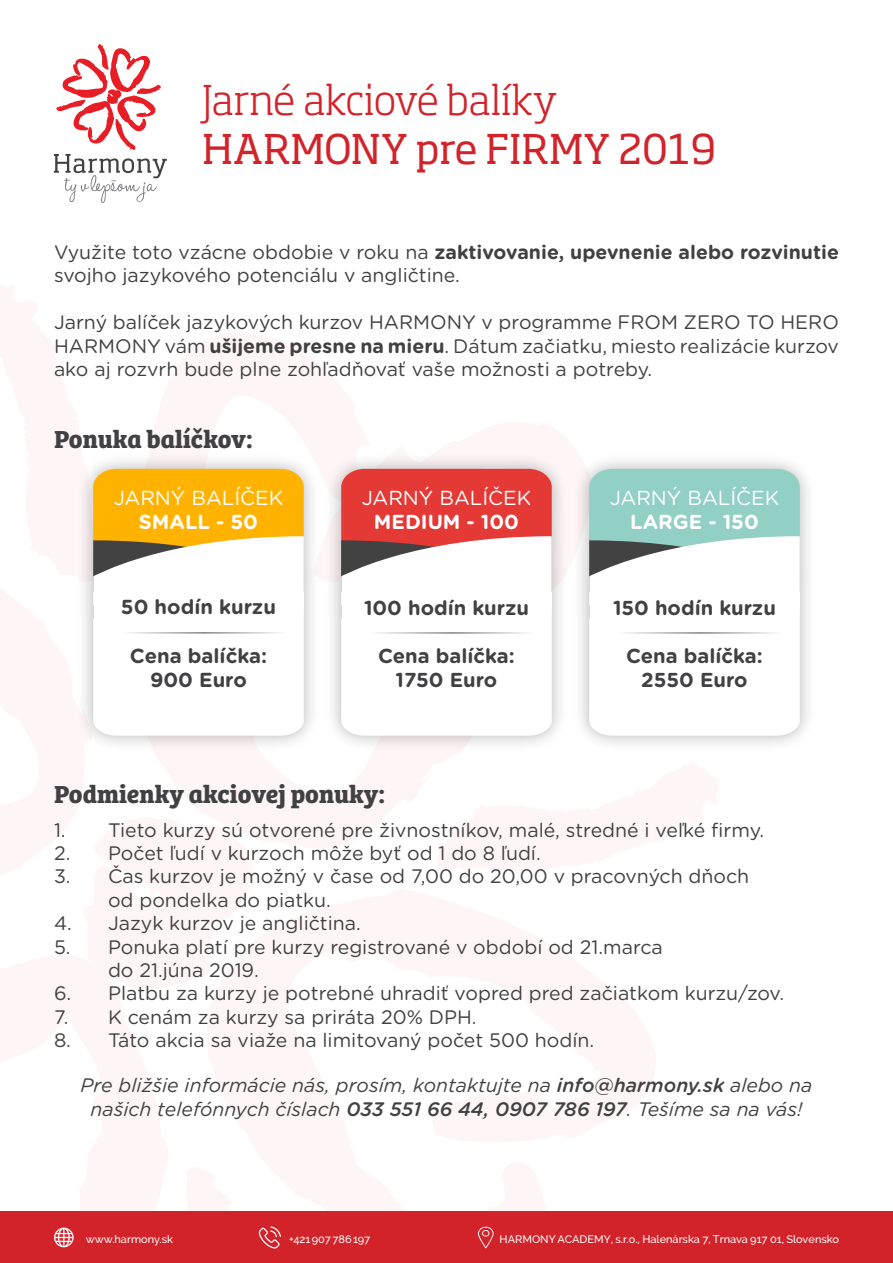
<style>
.page{position:relative;width:893px;height:1263px;background:#fff}
.page>*{position:absolute;margin:0;border:0;box-sizing:border-box;transform-origin:0 0}
.t1{font:40.5px "Soho Std";color:#d2232a}
.t2{font:300 40.5px "Soho Std";color:#d2232a}
.t3{font:700 25.5px "Bree Serif";color:#414042}
.t4{font:700 20.25px/24.2px "Gotham Rounded";color:#414042;text-align:center}
.t5{font:20.25px "Gotham Rounded";color:#fff}
.t6{font:700 20.25px "Gotham Rounded";color:#fff}
.t7{font:19.5px/23.4px "Gotham Rounded";color:#414042}
.t8{font:italic 19.5px/23.4px "Gotham Rounded";color:#414042;text-align:center}
.t9{font:500 10.95px "Raleway";color:#fff}
.s1{font-weight:700}
.s2{font-weight:500}
</style>
<div class="page">
<div style="left:0;top:1212px;width:893px;height:51px;background:#d2232a"></div>
<svg style="left:478px;top:1227px;width:16px;height:21px"></svg>
<svg style="left:181px;top:1211px;width:241px;height:38px"></svg>
<svg style="left:54px;top:1228px;width:20px;height:19px"></svg>
<div style="left:76px;top:452px;width:245px;height:301px;background:#000;opacity:.3"></div>
<svg style="left:76px;top:452px;width:228px;height:301px"></svg>
<hr style="left:100px;top:632px;width:206px;height:1px;background:#424242">
<div style="left:324px;top:452px;width:245px;height:301px;background:#000;opacity:.3"></div>
<svg style="left:341px;top:469px;width:211px;height:267px"></svg>
<hr style="left:348px;top:632px;width:206px;height:1px;background:#424242">
<div style="left:572px;top:452px;width:245px;height:301px;background:#000;opacity:.3"></div>
<svg style="left:589px;top:469px;width:211px;height:267px"></svg>
<hr style="left:596px;top:632px;width:206px;height:1px;background:#424242">
<svg style="left:54px;top:44px;width:113px;height:159px"></svg>
<h1 class="t2" style="left:202px;top:75px;width:357px">Jarné akciové balíky</h1>
<h1 class="t1" style="left:202px;top:123px;width:515px">HARMONY pre FIRMY 2019</h1>
<p class="t7" style="left:54px;top:240px;width:786px">Využite toto vzácne obdobie v roku na <span class="s1">zaktivovanie, upevnenie alebo rozvinutie </span>svojho jazykového potenciálu v angličtine.</p>
<p class="t7" style="left:54px;top:310px;width:786px;text-align:justify">Jarný balíček jazykových kurzov HARMONY v programme FROM ZERO TO HERO HARMONY vám <span class="s1">ušijeme presne na mieru</span>. Dátum začiatku, miesto realizácie kurzov ako aj rozvrh bude plne zohľadňovať vaše možnosti a potreby.</p>
<h2 class="t3" style="left:54px;top:419px;width:200px">Ponuka balíčkov:</h2>
<p class="t5" style="left:114px;top:484px;width:171px">JARNÝ BALÍČEK</p>
<p class="t6" style="left:139px;top:507px;width:121px">SMALL - 50</p>
<p class="t4" style="left:121px;top:594px;width:157px">50 hodín kurzu</p>
<p class="t4" style="left:130px;top:643px;width:139px">Cena balíčka:<br>900 Euro</p>
<p class="t5" style="left:362px;top:484px;width:171px">JARNÝ BALÍČEK</p>
<p class="t6" style="left:374px;top:507px;width:147px">MEDIUM - 100</p>
<p class="t4" style="left:364px;top:594px;width:166px">100 hodín kurzu</p>
<p class="t4" style="left:378px;top:643px;width:138px">Cena balíčka:<br>1750 Euro</p>
<p class="t5" style="left:610px;top:484px;width:171px">JARNÝ BALÍČEK</p>
<p class="t6" style="left:630px;top:507px;width:130px">LARGE - 150</p>
<p class="t4" style="left:613px;top:594px;width:164px">150 hodín kurzu</p>
<p class="t4" style="left:626px;top:643px;width:138px">Cena balíčka:<br>2550 Euro</p>
<h2 class="t3" style="left:54px;top:774px;width:333px">Podmienky akciovej ponuky:</h2>
<p class="t7" style="left:54px;top:817px;width:712px">1. Tieto kurzy sú otvorené pre živnostníkov, malé, stredné i veľké firmy.</p>
<p class="t7" style="left:54px;top:840px;width:488px">2. Počet ľudí v kurzoch môže byť od 1 do 8 ľudí.</p>
<p class="t7" style="left:108px;top:864px;width:643px;text-indent:-54px">3. Čas kurzov je možný v čase od 7,00 do 20,00 v pracovných dňoch od pondelka do piatku.</p>
<p class="t7" style="left:54px;top:911px;width:309px">4. Jazyk kurzov je angličtina.</p>
<p class="t7" style="left:108px;top:934px;width:556px;text-indent:-54px">5. Ponuka platí pre kurzy registrované v období od 21.marca do 21.júna 2019.</p>
<p class="t7" style="left:54px;top:981px;width:732px">6. Platbu za kurzy je potrebné uhradiť vopred pred začiatkom kurzu/zov.</p>
<p class="t7" style="left:54px;top:1004px;width:424px">7. K cenám za kurzy sa priráta 20% DPH.</p>
<p class="t7" style="left:54px;top:1028px;width:542px">8. Táto akcia sa viaže na limitovaný počet 500 hodín.</p>
<p class="t8" style="left:81px;top:1073px;width:733px">Pre bližšie informácie nás, prosím, kontaktujte na <span class="s2">info@harmony.sk</span> alebo na našich telefónnych číslach <span class="s2">033 551 66 44, 0907 786 197</span>. Tešíme sa na vás!</p>
<p class="t9" style="left:86px;top:1232px;width:89px">www.harmony.sk</p>
<p class="t9" style="left:289px;top:1232px;width:83px">+421907786197</p>
<p class="t9" style="left:500px;top:1232px;width:341px">HARMONY ACADEMY, s.r.o., Halenárska 7, Trnava 917 01, Slovensko</p>
</div>
